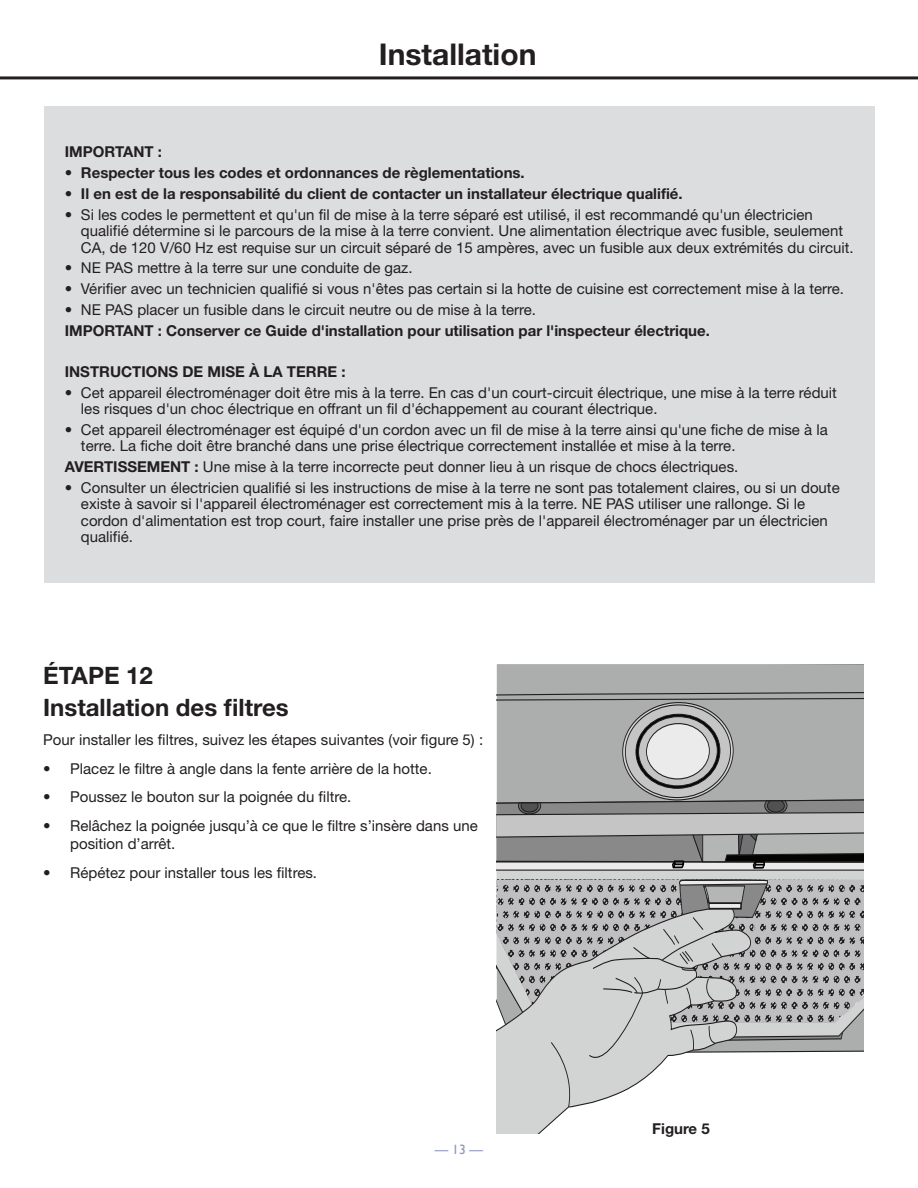
<style>
.page{position:relative;width:918px;height:1188px;background:#fff}
.page>*{position:absolute;margin:0;border:0;box-sizing:border-box;transform-origin:0 0}
.t1{font:700 30px "Helvetica Neue LT Std";color:#231f20}
.t2{font:700 24px "Helvetica Neue LT Std";color:#231f20}
.B__body_copy{font:15px/16.5px "Helvetica Neue LT Std";color:#231f20}
.B__body_copy-2{font:700 15px "Helvetica Neue LT Std";color:#231f20}
.t3{font:13.5px "Gill Sans";color:#8e95c3}
.s1{font-weight:700}
</style>
<div class="page">
<hr style="left:0;top:76px;width:918px;height:3px;background:#231f20">
<div style="left:45px;top:106px;width:830px;height:477px;background:#dcdddf"></div>
<div style="left:497px;top:664px;width:367px;height:28px;background:#acadad"></div>
<div style="left:497px;top:871px;width:367px;height:8px;background:#d2d3d3"></div>
<svg style="left:497px;top:692px;width:367px;height:179px"></svg>
<svg style="left:497px;top:1108px;width:71px;height:25px"></svg>
<svg style="left:497px;top:879px;width:367px;height:229px"></svg>
<p class="t1" style="left:379px;top:35px;width:159px">Installation</p>
<p class="B__body_copy-2" style="left:65px;top:143px;width:99px">IMPORTANT :</p>
<p class="B__body_copy-2" style="left:65px;top:164px;width:462px">• Respecter tous les codes et ordonnances de règlementations.</p>
<p class="B__body_copy-2" style="left:65px;top:184px;width:619px">• Il en est de la responsabilité du client de contacter un installateur électrique qualifié.</p>
<p class="B__body_copy" style="left:81px;top:206px;width:774px;text-indent:-16px">• Si les codes le permettent et qu'un fil de mise à la terre séparé est utilisé, il est recommandé qu'un électricien qualifié détermine si le parcours de la mise à la terre convient. Une alimentation électrique avec fusible, seulement<br>CA, de 120 V/60 Hz est requise sur un circuit séparé de 15 ampères, avec un fusible aux deux extrémités du circuit.</p>
<p class="B__body_copy" style="left:65px;top:260px;width:349px">• NE PAS mettre à la terre sur une conduite de gaz.</p>
<p class="B__body_copy" style="left:65px;top:280px;width:781px">• Vérifier avec un technicien qualifié si vous n'êtes pas certain si la hotte de cuisine est correctement mise à la terre.</p>
<p class="B__body_copy" style="left:65px;top:301px;width:473px">• NE PAS placer un fusible dans le circuit neutre ou de mise à la terre.</p>
<p class="B__body_copy-2" style="left:65px;top:321px;width:647px">IMPORTANT : Conserver ce Guide d'installation pour utilisation par l'inspecteur électrique.</p>
<p class="B__body_copy-2" style="left:65px;top:362px;width:282px">INSTRUCTIONS DE MISE À LA TERRE :</p>
<p class="B__body_copy" style="left:81px;top:384px;width:758px;text-indent:-16px">• Cet appareil électroménager doit être mis à la terre. En cas d'un court-circuit électrique, une mise à la terre réduit les risques d'un choc électrique en offrant un fil d'échappement au courant électrique.</p>
<p class="B__body_copy" style="left:81px;top:421px;width:748px;text-indent:-16px">• Cet appareil électroménager est équipé d'un cordon avec un fil de mise à la terre ainsi qu'une fiche de mise à la terre. La fiche doit être branché dans une prise électrique correctement installée et mise à la terre.</p>
<p class="B__body_copy" style="left:65px;top:458px;width:675px"><span class="s1">AVERTISSEMENT :</span> Une mise à la terre incorrecte peut donner lieu à un risque de chocs électriques.</p>
<p class="B__body_copy" style="left:81px;top:479px;width:760px;text-indent:-16px">• Consulter un électricien qualifié si les instructions de mise à la terre ne sont pas totalement claires, ou si un doute existe à savoir si l'appareil électroménager est correctement mis à la terre. NE PAS utiliser une rallonge. Si le cordon d'alimentation est trop court, faire installer une prise près de l'appareil électroménager par un électricien qualifié.</p>
<p class="t2" style="left:43px;top:661px;width:111px">ÉTAPE 12</p>
<p class="t2" style="left:43px;top:693px;width:247px">Installation des filtres</p>
<p class="B__body_copy" style="left:43px;top:731px;width:442px">Pour installer les filtres, suivez les étapes suivantes (voir figure 5) :</p>
<p class="B__body_copy" style="left:43px;top:760px;width:390px">• Placez le filtre à angle dans la fente arrière de la hotte.</p>
<p class="B__body_copy" style="left:43px;top:789px;width:310px">• Poussez le bouton sur la poignée du filtre.</p>
<p class="B__body_copy" style="left:70px;top:817px;width:409px;line-height:18px;text-indent:-27px">• Relâchez la poignée jusqu’à ce que le filtre s’insère dans une position d’arrêt.</p>
<p class="B__body_copy" style="left:43px;top:864px;width:275px">• Répétez pour installer tous les filtres.</p>
<p class="t3" style="left:435px;top:1142px;width:50px">— 13 —</p>
<p class="B__body_copy-2" style="left:652px;top:1119px;width:59px">Figure 5</p>
</div>
